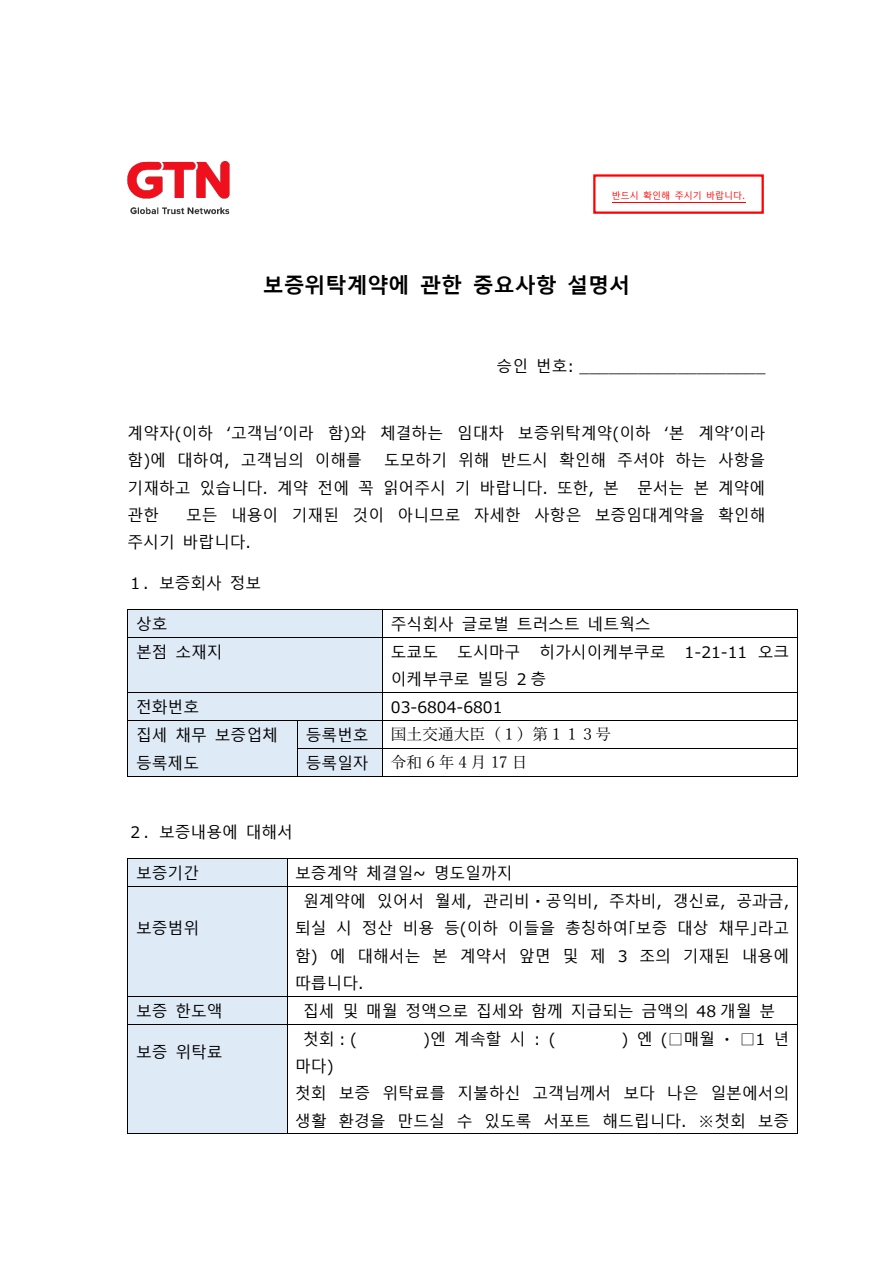
<style>
.page{position:relative;width:893px;height:1263px;background:#fff}
.page>*{position:absolute;margin:0;border:0;box-sizing:border-box;transform-origin:0 0}
.t1{font:700 21px "Malgun Gothic";color:#000}
.t2{font:15.75px/27.3px "Malgun Gothic";color:#000}
.t3{font:15.75px "Meiryo UI";color:#000}
.t4{font:15.75px "Yu Mincho";color:#000}
.t5{font:15.75px "Yu Mincho";letter-spacing:.25em;color:#000}
.t6{font:9px "Malgun Gothic";color:#f00}
.s1{font-family:"Meiryo UI"}
.s2{font-family:"Malgun Gothic"}
.s3{font-family:"MS Gothic"}
</style>
<div class="page">
<div style="left:128px;top:610px;width:254px;height:27px;background:#deeaf6"></div>
<hr style="left:128px;top:609px;width:254px;height:1px;background:#000">
<hr style="left:383px;top:609px;width:414px;height:1px;background:#000">
<div style="left:128px;top:638px;width:254px;height:54px;background:#deeaf6"></div>
<hr style="left:128px;top:637px;width:254px;height:1px;background:#000">
<svg style="left:382px;top:609px;width:1px;height:29px"></svg>
<hr style="left:383px;top:637px;width:414px;height:1px;background:#000">
<svg style="left:797px;top:609px;width:1px;height:29px"></svg>
<hr style="left:128px;top:638px;width:1px;height:54px;background:#000">
<hr style="left:382px;top:638px;width:1px;height:54px;background:#000">
<hr style="left:797px;top:638px;width:1px;height:54px;background:#000">
<div style="left:128px;top:693px;width:254px;height:27px;background:#deeaf6"></div>
<hr style="left:128px;top:692px;width:254px;height:1px;background:#000">
<hr style="left:383px;top:692px;width:414px;height:1px;background:#000">
<div style="left:128px;top:721px;width:169px;height:55px;background:#deeaf6"></div>
<div style="left:298px;top:721px;width:84px;height:27px;background:#deeaf6"></div>
<hr style="left:128px;top:720px;width:169px;height:1px;background:#000">
<hr style="left:298px;top:720px;width:84px;height:1px;background:#000">
<hr style="left:383px;top:720px;width:414px;height:1px;background:#000">
<div style="left:298px;top:749px;width:84px;height:27px;background:#deeaf6"></div>
<hr style="left:298px;top:748px;width:84px;height:1px;background:#000">
<hr style="left:383px;top:748px;width:414px;height:1px;background:#000">
<hr style="left:128px;top:776px;width:169px;height:1px;background:#000">
<svg style="left:297px;top:720px;width:1px;height:57px"></svg>
<hr style="left:298px;top:776px;width:84px;height:1px;background:#000">
<svg style="left:382px;top:692px;width:1px;height:85px"></svg>
<hr style="left:383px;top:776px;width:414px;height:1px;background:#000">
<svg style="left:797px;top:692px;width:1px;height:85px"></svg>
<div style="left:128px;top:859px;width:159px;height:27px;background:#deeaf6"></div>
<hr style="left:128px;top:858px;width:159px;height:1px;background:#000">
<hr style="left:288px;top:858px;width:509px;height:1px;background:#000">
<div style="left:128px;top:887px;width:159px;height:109px;background:#deeaf6"></div>
<hr style="left:128px;top:886px;width:159px;height:1px;background:#000">
<svg style="left:287px;top:858px;width:1px;height:29px"></svg>
<hr style="left:288px;top:886px;width:509px;height:1px;background:#000">
<svg style="left:797px;top:858px;width:1px;height:29px"></svg>
<hr style="left:128px;top:887px;width:1px;height:109px;background:#000">
<hr style="left:287px;top:887px;width:1px;height:109px;background:#000">
<hr style="left:797px;top:887px;width:1px;height:109px;background:#000">
<div style="left:128px;top:996px;width:159px;height:28px;background:#deeaf6"></div>
<hr style="left:128px;top:996px;width:159px;height:1px;background:#000">
<hr style="left:288px;top:996px;width:509px;height:1px;background:#000">
<div style="left:128px;top:1024px;width:159px;height:109px;background:#deeaf6"></div>
<hr style="left:128px;top:1024px;width:159px;height:1px;background:#000">
<svg style="left:287px;top:996px;width:1px;height:28px"></svg>
<hr style="left:288px;top:1024px;width:509px;height:1px;background:#000">
<svg style="left:797px;top:996px;width:1px;height:28px"></svg>
<hr style="left:128px;top:1024px;width:1px;height:109px;background:#000">
<hr style="left:128px;top:1133px;width:159px;height:1px;background:#000">
<hr style="left:287px;top:1024px;width:1px;height:109px;background:#000">
<hr style="left:288px;top:1133px;width:509px;height:1px;background:#000">
<hr style="left:797px;top:1024px;width:1px;height:109px;background:#000">
<img style="left:128px;top:162px;width:102px;height:53px">
<div style="left:593px;top:174px;width:171px;height:40px;background:#fff;border:2px solid #f00"></div>
<hr style="left:612px;top:202px;width:133px;height:1px;background:#f00">
<p class="t6" style="left:612px;top:191px;width:135px">반드시 확인해 주시기 바랍니다<span class="s1">.</span></p>
<p class="t1" style="left:263px;top:273px;width:369px">보증위탁계약에 관한 중요사항 설명서</p>
<p class="t3" style="left:497px;top:355px;width:270px"><span class="s2">승인 번호</span>: ___________________</p>
<p class="t2" style="left:128px;top:420px;width:639px">계약자<span class="s1">(</span>이하 <span class="s1">ʻ</span>고객님<span class="s1">ʼ</span>이라 함<span class="s1">)</span>와 체결하는 임대차 보증위탁계약<span class="s1">(</span>이하 <span class="s1">ʻ</span>본 계약<span class="s1">ʼ</span>이라 함<span class="s1">)</span>에 대하여<span class="s1">,</span> 고객님의 이해를</p>
<p class="t2" style="left:128px;top:447px;width:639px;text-align:justify;text-indent:257px">도모하기 위해 반드시 확인해 주셔야 하는 사항을 기재하고 있습니다<span class="s1">.</span> 계약 전에 꼭 읽어주시 기 바랍니다<span class="s1">.</span> 또한<span class="s1">,</span> 본 문서는 본 계약에 관한</p>
<p class="t2" style="left:128px;top:502px;width:639px;text-indent:59px">모든 내용이 기재된 것이 아니므로 자세한 사항은 보증임대계약을 확인해 주시기 바랍니다<span class="s1">.</span></p>
<p class="t2" style="left:128px;top:570px;width:135px"><span class="s1">１．</span>보증회사 정보</p>
<p class="t2" style="left:136px;top:611px;width:33px">상호</p>
<p class="t2" style="left:391px;top:611px;width:261px">주식회사 글로벌 트러스트 네트웍스</p>
<p class="t2" style="left:136px;top:639px;width:88px">본점 소재지</p>
<p class="t2" style="left:391px;top:639px;width:400px">도쿄도 도시마구 히가시이케부쿠로 <span class="s1">1-21-11</span> 오크 이케부쿠로 빌딩 <span class="s1">2</span> 층</p>
<p class="t2" style="left:136px;top:694px;width:64px">전화번호</p>
<p class="t3" style="left:391px;top:696px;width:113px">03-6804-6801</p>
<p class="t2" style="left:136px;top:722px;width:143px">집세 채무 보증업체</p>
<p class="t2" style="left:136px;top:750px;width:64px">등록제도</p>
<p class="t2" style="left:306px;top:722px;width:64px">등록번호</p>
<p class="t4" style="left:391px;top:719px;width:222px">国土交通大臣（１）第１１３号</p>
<p class="t2" style="left:306px;top:750px;width:64px">등록일자</p>
<p class="t5" style="left:391px;top:747px;width:138px">令和6年4月17日</p>
<p class="t2" style="left:128px;top:819px;width:167px"><span class="s1">２．</span>보증내용에 대해서</p>
<p class="t2" style="left:136px;top:860px;width:64px">보증기간</p>
<p class="t2" style="left:295px;top:860px;width:219px">보증계약 체결일<span class="s1">~</span> 명도일까지</p>
<p class="t2" style="left:136px;top:915px;width:64px">보증범위</p>
<p class="t2" style="left:295px;top:888px;width:496px;text-align:justify;text-indent:8px">원계약에 있어서 월세<span class="s1">,</span> 관리비<span class="s3">・</span>공익비<span class="s1">,</span> 주차비<span class="s1">,</span> 갱신료<span class="s1">,</span> 공과금<span class="s1">, </span>퇴실 시 정산 비용 등<span class="s1">(</span>이하 이들을 총칭하여<span class="s1">「</span>보증 대상 채무<span class="s1">」</span>라고 함<span class="s1">)</span> 에 대해서는 본 계약서 앞면 및 제 <span class="s1">3</span> 조의 기재된 내용에 따릅니다<span class="s1">.</span></p>
<p class="t2" style="left:136px;top:998px;width:88px">보증 한도액</p>
<p class="t2" style="left:303px;top:998px;width:474px">집세 및 매월 정액으로 집세와 함께 지급되는 금액의 <span class="s1">48</span> 개월 분</p>
<p class="t2" style="left:136px;top:1039px;width:88px">보증 위탁료</p>
<p class="t2" style="left:303px;top:1026px;width:56px">첫회<span class="s1">︓(</span></p>
<p class="t2" style="left:423px;top:1026px;width:134px"><span class="s1">)</span>엔 계속할 시 <span class="s1">: (</span></p>
<p class="t3" style="left:622px;top:1028px;width:169px">) <span class="s2">엔</span> (□<span class="s2">매월</span> ・ □1 <span class="s2">년</span></p>
<p class="t2" style="left:295px;top:1053px;width:40px">마다<span class="s1">)</span></p>
<p class="t2" style="left:295px;top:1080px;width:496px">첫회 보증 위탁료를 지불하신 고객님께서 보다 나은 일본에서의 생활 환경을 만드실 수 있도록 서포트 해드립니다<span class="s1">. ※</span>첫회 보증</p>
</div>
